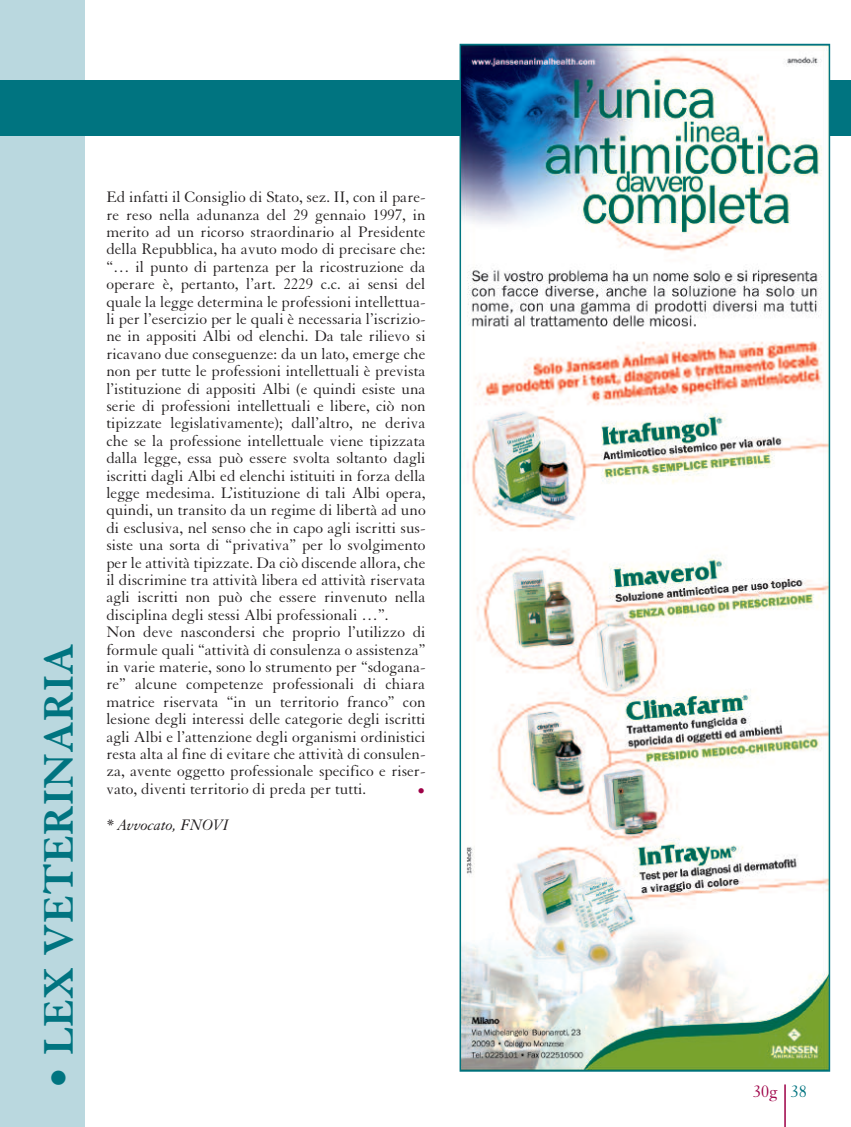
<style>
.page{position:relative;width:851px;height:1127px;background:#fff}
.page>*{position:absolute;margin:0;border:0;box-sizing:border-box;transform-origin:0 0}
.t1{font:700 45px "Granjon";color:#007480}
.t2{font:18px "Granjon";color:#9e0147}
.t3{font:16.5px/17.4px "Granjon";color:#231f20}
.t4{font:italic 16.5px "Granjon";color:#231f20}
.t5{font:16.5px "Granjon";color:#9e0147}
.s1{color:#007480}
</style>
<div class="page">
<hr style="left:784px;top:1084px;width:1px;height:43px;background:#9e0147">
<div style="left:0;top:0;width:85px;height:1127px;background:#bad8df"></div>
<div style="left:0;top:81px;width:850px;height:55px;background:#007480"></div>
<img style="left:462px;top:47px;width:365px;height:1021px">
<div style="left:459px;top:44px;width:371px;height:1027px;border:2px solid #007480"></div>
<h1 class="t1" style="left:43px;top:1089px;width:448px;rotate:-90deg">• LEX VETERINARIA</h1>
<p class="t3" style="left:106px;top:190px;width:321px">Ed infatti il Consiglio di Stato, sez. II, con il pare&shy;re reso nella adunanza del 29 gennaio 1997, in merito ad un ricorso straordinario al Presidente della Repubblica, ha avuto modo di precisare che: “… il punto di partenza per la ricostruzione da operare è, pertanto, l’art. 2229 c.c. ai sensi del quale la legge determina le professioni intellettua&shy;li per l’esercizio per le quali è necessaria l’iscrizio&shy;ne in appositi Albi od elenchi. Da tale rilievo si ricavano due conseguenze: da un lato, emerge che non per tutte le professioni intellettuali è prevista l’istituzione di appositi Albi (e quindi esiste una serie di professioni intellettuali e libere, ciò non tipizzate legislativamente); dall’altro, ne deriva che se la professione intellettuale viene tipizzata dalla legge, essa può essere svolta soltanto dagli iscritti dagli Albi ed elenchi istituiti in forza della legge medesima. L’istituzione di tali Albi opera, quindi, un transito da un regime di libertà ad uno di esclusiva, nel senso che in capo agli iscritti sus&shy;siste una sorta di “privativa” per lo svolgimento per le attività tipizzate. Da ciò discende allora, che il discrimine tra attività libera ed attività riservata agli iscritti non può che essere rinvenuto nella disciplina degli stessi Albi professionali …”.<br>Non deve nascondersi che proprio l’utilizzo di formule quali “attività di consulenza o assistenza” in varie materie, sono lo strumento per “sdogana&shy;re” alcune competenze professionali di chiara matrice riservata “in un territorio franco” con lesione degli interessi delle categorie degli iscritti agli Albi e l’attenzione degli organismi ordinistici resta alta al fine di evitare che attività di consulen&shy;za, avente oggetto professionale specifico e riser&shy;vato, diventi territorio di preda per tutti.</p>
<p class="t5" style="left:417px;top:785px;width:10px">•</p>
<p class="t4" style="left:106px;top:819px;width:124px">* Avvocato, FNOVI</p>
<p class="t2" style="left:753px;top:1084px;width:55px">30g <span class="s1">38</span></p>
</div>
